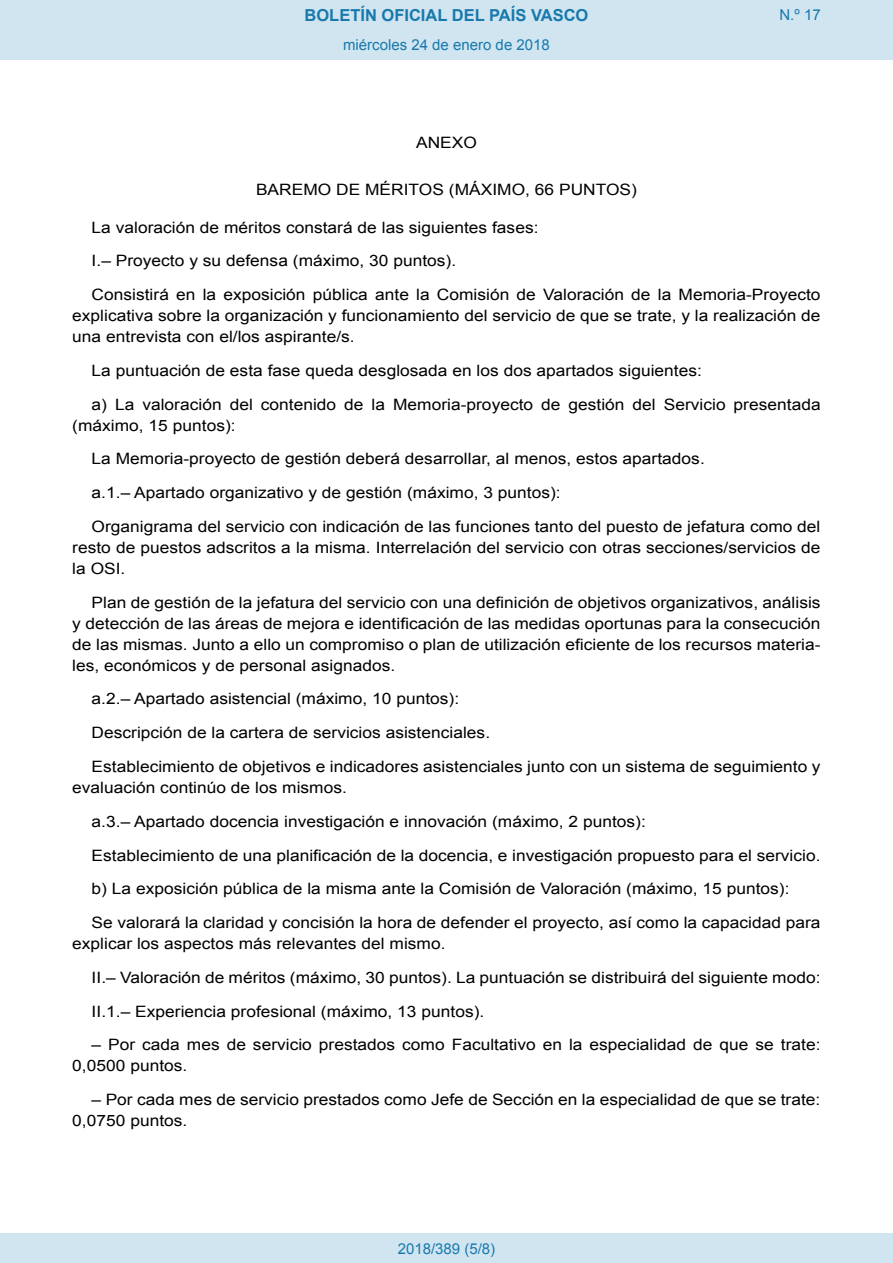
<style>
.page{position:relative;width:893px;height:1263px;background:#fff}
.page>*{position:absolute;margin:0;border:0;box-sizing:border-box;transform-origin:0 0}
.t1{font:700 16.5px "Arial";color:#1879ad}
.BOPVDetalle{font:15.6px/21px "Arial";color:#000;scale:1.11 1}
.BOPVClave{font:15.6px "Arial";color:#000;scale:1.11 1}
.Paginacion_Centro{font:15px "Arial";color:#1879ad}
</style>
<div class="page">
<div style="left:0;top:0;width:893px;height:60px;background:#d0e5f0"></div>
<div style="left:0;top:1233px;width:893px;height:30px;background:#d0e5f0"></div>
<p class="t1" style="left:305px;top:4px;width:285px">BOLETÍN OFICIAL DEL PAÍS VASCO</p>
<p class="Paginacion_Centro" style="left:343px;top:35px;width:208px">miércoles 24 de enero de 2018</p>
<p class="Paginacion_Centro" style="left:779px;top:5px;width:43px">N.º 17</p>
<p class="BOPVClave" style="left:416px;top:132px;width:56px">ANEXO</p>
<p class="BOPVClave" style="left:256px;top:179px;width:345px">BAREMO DE MÉRITOS (MÁXIMO, 66 PUNTOS)</p>
<p class="BOPVDetalle" style="left:92px;top:217px;width:404px">La valoración de méritos constará de las siguientes fases:</p>
<p class="BOPVDetalle" style="left:92px;top:251px;width:330px">I.– Proyecto y su defensa (máximo, 30 puntos).</p>
<p class="BOPVDetalle" style="left:72px;top:284px;width:676px;text-align:justify;text-indent:19px">Consistirá en la exposición pública ante la Comisión de Valoración de la Memoria-Proyecto explicativa sobre la organización y funcionamiento del servicio de que se trate, y la realización de una entrevista con el/los aspirante/s.</p>
<p class="BOPVDetalle" style="left:92px;top:360px;width:551px">La puntuación de esta fase queda desglosada en los dos apartados siguientes:</p>
<p class="BOPVDetalle" style="left:72px;top:394px;width:676px;text-indent:19px">a) La valoración del contenido de la Memoria-proyecto de gestión del Servicio presentada (máximo, 15 puntos):</p>
<p class="BOPVDetalle" style="left:92px;top:449px;width:554px">La Memoria-proyecto de gestión deberá desarrollar, al menos, estos apartados.</p>
<p class="BOPVDetalle" style="left:92px;top:482px;width:424px">a.1.– Apartado organizativo y de gestión (máximo, 3 puntos):</p>
<p class="BOPVDetalle" style="left:72px;top:516px;width:676px;text-align:justify;text-indent:19px">Organigrama del servicio con indicación de las funciones tanto del puesto de jefatura como del resto de puestos adscritos a la misma. Interrelación del servicio con otras secciones/servicios de la OSI.</p>
<p class="BOPVDetalle" style="left:72px;top:592px;width:676px;text-align:justify;text-indent:19px">Plan de gestión de la jefatura del servicio con una definición de objetivos organizativos, análisis y detección de las áreas de mejora e identificación de las medidas oportunas para la consecución de las mismas. Junto a ello un compromiso o plan de utilización eficiente de los recursos materia&shy;les, económicos y de personal asignados.</p>
<p class="BOPVDetalle" style="left:92px;top:689px;width:333px">a.2.– Apartado asistencial (máximo, 10 puntos):</p>
<p class="BOPVDetalle" style="left:92px;top:722px;width:360px">Descripción de la cartera de servicios asistenciales.</p>
<p class="BOPVDetalle" style="left:72px;top:756px;width:676px;text-indent:19px">Establecimiento de objetivos e indicadores asistenciales junto con un sistema de seguimiento y evaluación continúo de los mismos.</p>
<p class="BOPVDetalle" style="left:92px;top:811px;width:501px">a.3.– Apartado docencia investigación e innovación (máximo, 2 puntos):</p>
<p class="BOPVDetalle" style="left:92px;top:845px;width:658px">Establecimiento de una planificación de la docencia, e investigación propuesto para el servicio.</p>
<p class="BOPVDetalle" style="left:92px;top:878px;width:630px">b) La exposición pública de la misma ante la Comisión de Valoración (máximo, 15 puntos):</p>
<p class="BOPVDetalle" style="left:72px;top:912px;width:676px;text-indent:19px">Se valorará la claridad y concisión la hora de defender el proyecto, así como la capacidad para explicar los aspectos más relevantes del mismo.</p>
<p class="BOPVDetalle" style="left:92px;top:967px;width:658px">II.– Valoración de méritos (máximo, 30 puntos). La puntuación se distribuirá del siguiente modo:</p>
<p class="BOPVDetalle" style="left:92px;top:1001px;width:355px">II.1.– Experiencia profesional (máximo, 13 puntos).</p>
<p class="BOPVDetalle" style="left:72px;top:1034px;width:675px;text-indent:19px">– Por cada mes de servicio prestados como Facultativo en la especialidad de que se trate:<br>0,0500 puntos.</p>
<p class="BOPVDetalle" style="left:72px;top:1089px;width:675px;text-indent:19px">– Por cada mes de servicio prestados como Jefe de Sección en la especialidad de que se trate:<br>0,0750 puntos.</p>
<p class="Paginacion_Centro" style="left:398px;top:1238px;width:99px">2018/389 (5/8)</p>
</div>
